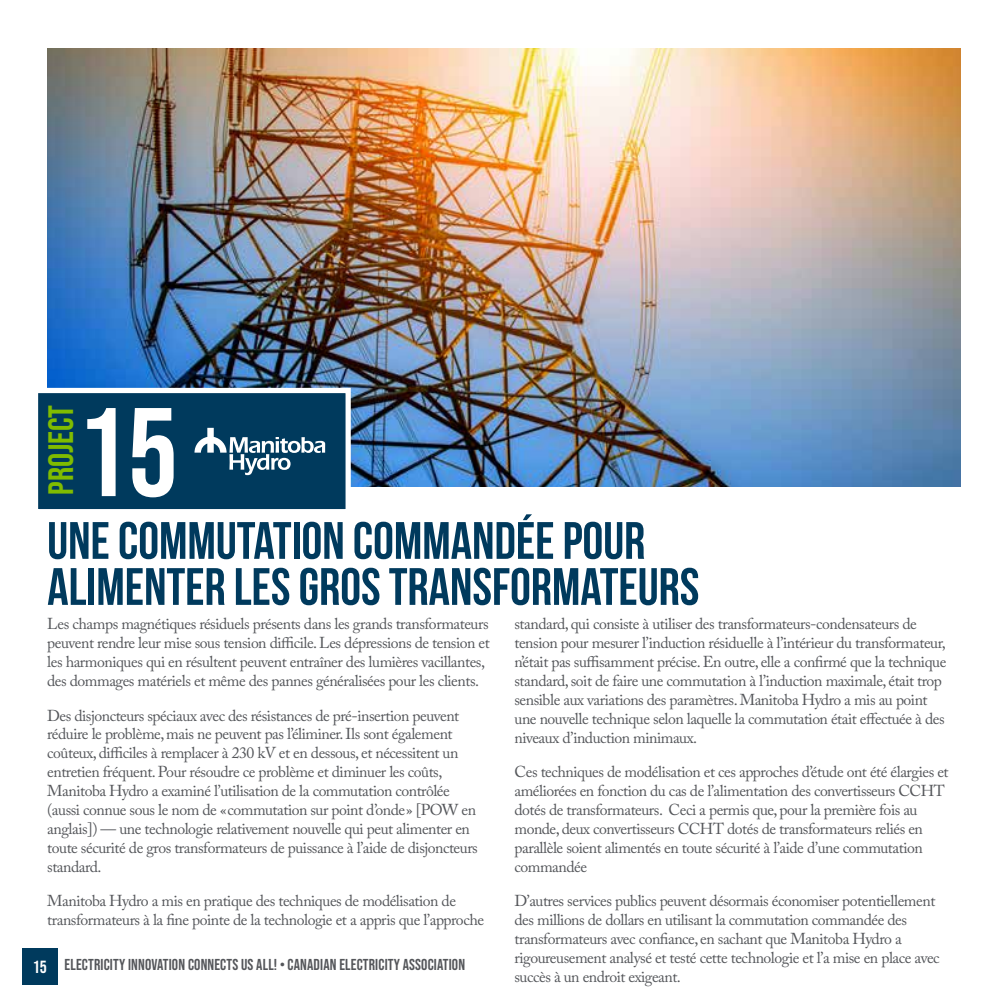
<style>
.page{position:relative;width:1008px;height:1008px;background:#fff}
.page>*{position:absolute;margin:0;border:0;box-sizing:border-box;transform-origin:0 0}
.t1{font:125.83px "Bebas Neue";color:#fff}
.t2{font:700 52.5px/46px "Bebas Neue";color:#003a5d}
.t3{font:35.18px "Bebas Neue";color:#80bc00}
.t4{font:15.75px/18.9px "Adobe Caslon Pro";letter-spacing:-.03em;color:#54565a}
.t5{font:15.75px "Bebas Neue";letter-spacing:.01em;color:#54565a}
.s1{font-size:17.5px;color:#fff}
</style>
<div class="page">
<div style="left:22px;top:949px;width:36px;height:36px;background:#003a5d"></div>
<img style="left:47px;top:48px;width:914px;height:439px">
<svg style="left:47px;top:385px;width:306px;height:102px"></svg>
<svg style="left:38px;top:390px;width:310px;height:120px;background:#154a6a"></svg>
<h3 class="t3" style="left:41px;top:495px;width:92px;rotate:-90deg">PROJECT</h3>
<h1 class="t1" style="left:77px;top:381px;width:102px">15</h1>
<h2 class="t2" style="left:47px;top:517px;width:654px">UNE COMMUTATION COMMANDÉE POUR<br>ALIMENTER LES GROS TRANSFORMATEURS</h2>
<p class="t4" style="left:47px;top:614px;width:444px">Les champs magnétiques résiduels présents dans les grands transformateurs peuvent rendre leur mise sous tension difficile. Les dépressions de tension et les harmoniques qui en résultent peuvent entraîner des lumières vacillantes, des dommages matériels et même des pannes généralisées pour les clients.</p>
<p class="t4" style="left:47px;top:706px;width:432px">Des disjoncteurs spéciaux avec des résistances de pré-insertion peuvent réduire le problème, mais ne peuvent pas l’éliminer. Ils sont également coûteux, difficiles à remplacer à 230 kV et en dessous, et nécessitent un entretien fréquent. Pour résoudre ce problème et diminuer les coûts, Manitoba Hydro a examiné l’utilisation de la commutation contrôlée (aussi connue sous le nom de «commutation sur point d’onde» [POW en anglais]) — une technologie relativement nouvelle qui peut alimenter en toute sécurité de gros transformateurs de puissance à l’aide de disjoncteurs standard.</p>
<p class="t4" style="left:47px;top:891px;width:438px">Manitoba Hydro a mis en pratique des techniques de modélisation de transformateurs à la fine pointe de la technologie et a appris que l’approche</p>
<p class="t5" style="left:33px;top:956px;width:434px"><span class="s1">15</span> ELECTRICITY INNOVATION CONNECTS US ALL! • CANADIAN ELECTRICITY ASSOCIATION</p>
<p class="t4" style="left:515px;top:614px;width:433px">standard, qui consiste à utiliser des transformateurs-condensateurs de tension pour mesurer l’induction résiduelle à l’intérieur du transformateur, n’était pas suffisamment précise. En outre, elle a confirmé que la technique standard, soit de faire une commutation à l’induction maximale, était trop sensible aux variations des paramètres. Manitoba Hydro a mis au point une nouvelle technique selon laquelle la commutation était effectuée à des niveaux d’induction minimaux.</p>
<p class="t4" style="left:515px;top:762px;width:436px">Ces techniques de modélisation et ces approches d’étude ont été élargies et améliorées en fonction du cas de l’alimentation des convertisseurs CCHT dotés de transformateurs. Ceci a permis que, pour la première fois au monde, deux convertisseurs CCHT dotés de transformateurs reliés en parallèle soient alimentés en toute sécurité à l’aide d’une commutation commandée</p>
<p class="t4" style="left:515px;top:891px;width:427px">D’autres services publics peuvent désormais économiser potentiellement des millions de dollars en utilisant la commutation commandée des transformateurs avec confiance, en sachant que Manitoba Hydro a rigoureusement analysé et testé cette technologie et l’a mise en place avec succès à un endroit exigeant.</p>
</div>
